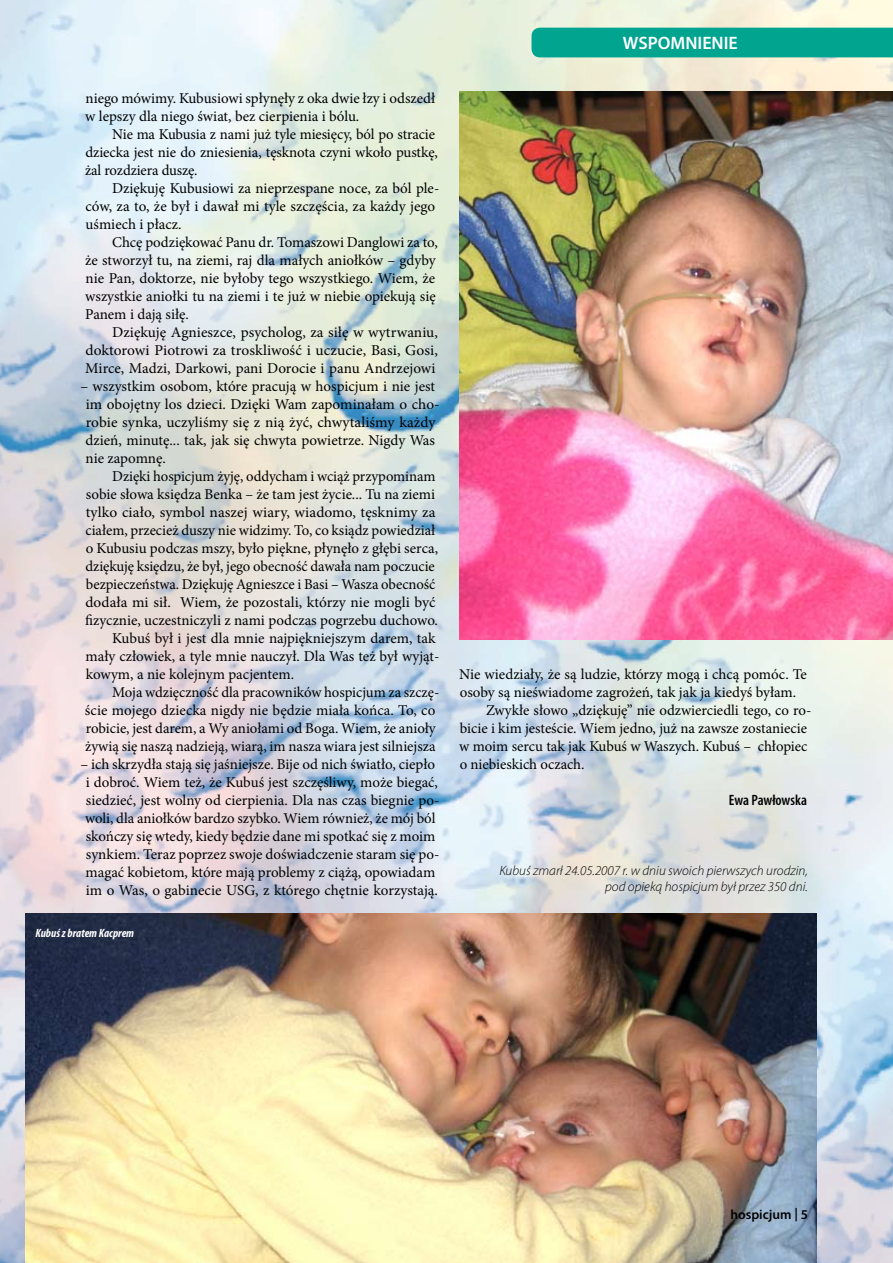
<style>
.page{position:relative;width:893px;height:1263px;background:#fff}
.page>*{position:absolute;margin:0;border:0;box-sizing:border-box;transform-origin:0 0}
.t1{font:600 18px "Myriad Pro";color:#fff}
.t2{font:15px/18px "Minion Pro";color:#000}
.t3{font:600 condensed 15px "Myriad Pro";letter-spacing:-.005em;color:#000}
.t4{font:italic 300 13.5px/16.5px "Myriad Pro";color:#000;text-align:right}
.t5{font:600 13.5px "Myriad Pro";color:#000}
.t6{font:italic 700 condensed 12px "Myriad Pro";color:#fff}
</style>
<div class="page">
<img style="left:0;top:0;width:893px;height:1263px">
<img style="left:459px;top:92px;width:434px;height:547px">
<img style="left:26px;top:914px;width:790px;height:349px">
<div style="left:531px;top:28px;width:362px;height:29px;background:#00a48f"></div>
<svg style="left:801px;top:1210px;width:6px;height:9px"></svg>
<p class="t2" style="left:85px;top:89px;width:351px">niego mówimy. Kubusiowi spłynęły z oka dwie łzy i odszedł w lepszy dla niego świat, bez cierpienia i bólu.</p>
<p class="t2" style="left:85px;top:125px;width:354px;text-indent:27px">Nie ma Kubusia z nami już tyle miesięcy, ból po stracie dziecka jest nie do zniesienia, tęsknota czyni wkoło pustkę, żal rozdziera duszę.</p>
<p class="t2" style="left:85px;top:179px;width:355px;text-indent:27px">Dziękuję Kubusiowi za nieprzespane noce, za ból ple&shy;ców, za to, że był i dawał mi tyle szczęścia, za każdy jego uśmiech i płacz.</p>
<p class="t2" style="left:85px;top:233px;width:354px;text-indent:27px">Chcę podziękować Panu dr. Tomaszowi Danglowi za to, że stworzył tu, na ziemi, raj dla małych aniołków – gdyby nie Pan, doktorze, nie byłoby tego wszystkiego. Wiem, że wszystkie aniołki tu na ziemi i te już w niebie opiekują się Panem i dają siłę.</p>
<p class="t2" style="left:85px;top:323px;width:354px;text-align:justify;text-indent:27px">Dziękuję Agnieszce, psycholog, za siłę w wytrwaniu, doktorowi Piotrowi za troskliwość i uczucie, Basi, Gosi, Mirce, Madzi, Darkowi, pani Dorocie i panu Andrzejowi</p>
<p class="t2" style="left:85px;top:377px;width:355px;text-indent:-5px">– wszystkim osobom, które pracują w hospicjum i nie jest im obojętny los dzieci. Dzięki Wam zapominałam o cho&shy;robie synka, uczyliśmy się z nią żyć, chwytaliśmy każdy dzień, minutę... tak, jak się chwyta powietrze. Nigdy Was nie zapomnę.</p>
<p class="t2" style="left:112px;top:467px;width:325px">Dzięki hospicjum żyję, oddycham i wciąż przypominam</p>
<p class="t2" style="left:86px;top:485px;width:351px">sobie słowa księdza Benka – że tam jest życie... Tu na ziemi</p>
<p class="t2" style="left:86px;top:503px;width:351px">tylko ciało, symbol naszej wiary, wiadomo, tęsknimy za</p>
<p class="t2" style="left:85px;top:521px;width:351px">ciałem, przecież duszy nie widzimy. To, co ksiądz powiedział</p>
<p class="t2" style="left:86px;top:539px;width:354px">o Kubusiu podczas mszy, było piękne, płynęło z głębi serca,</p>
<p class="t2" style="left:85px;top:557px;width:351px">dziękuję księdzu, że był, jego obecność dawała nam poczucie</p>
<p class="t2" style="left:86px;top:575px;width:351px">bezpieczeństwa. Dziękuję Agnieszce i Basi – Wasza obecność</p>
<p class="t2" style="left:85px;top:593px;width:352px">dodała mi sił. Wiem, że pozostali, którzy nie mogli być</p>
<p class="t2" style="left:85px;top:611px;width:354px">fizycznie, uczestniczyli z nami podczas pogrzebu duchowo.</p>
<p class="t2" style="left:112px;top:629px;width:325px">Kubuś był i jest dla mnie najpiękniejszym darem, tak</p>
<p class="t2" style="left:86px;top:647px;width:355px">mały człowiek, a tyle mnie nauczył. Dla Was też był wyjąt-</p>
<p class="t2" style="left:86px;top:665px;width:210px">kowym, a nie kolejnym pacjentem.</p>
<p class="t2" style="left:112px;top:683px;width:329px">Moja wdzięczność dla pracowników hospicjum za szczę-</p>
<p class="t2" style="left:85px;top:701px;width:352px">ście mojego dziecka nigdy nie będzie miała końca. To, co</p>
<p class="t2" style="left:86px;top:719px;width:352px">robicie, jest darem, a Wy aniołami od Boga. Wiem, że anioły</p>
<p class="t2" style="left:85px;top:737px;width:352px">żywią się naszą nadzieją, wiarą, im nasza wiara jest silniejsza</p>
<p class="t2" style="left:80px;top:755px;width:361px;text-align:center">– ich skrzydła stają się jaśniejsze. Bije od nich światło, ciepło i dobroć. Wiem też, że Kubuś jest szczęśliwy, może biegać, siedzieć, jest wolny od cierpienia. Dla nas czas biegnie po&shy;woli, dla aniołków bardzo szybko. Wiem również, że mój ból skończy się wtedy, kiedy będzie dane mi spotkać się z moim synkiem. Teraz poprzez swoje doświadczenie staram się po&shy;magać kobietom, które mają problemy z ciążą, opowiadam im o Was, o gabinecie USG, z którego chętnie korzystają.</p>
<p class="t6" style="left:35px;top:926px;width:100px">Kubuś z bratem Kacprem</p>
<p class="t1" style="left:623px;top:32px;width:116px">WSPOMNIENIE</p>
<p class="t2" style="left:459px;top:665px;width:349px">Nie wiedziały, że są ludzie, którzy mogą i chcą pomóc. Te</p>
<p class="t2" style="left:460px;top:683px;width:338px">osoby są nieświadome zagrożeń, tak jak ja kiedyś byłam.</p>
<p class="t2" style="left:486px;top:701px;width:327px">Zwykłe słowo „dziękuję” nie odzwierciedli tego, co ro-</p>
<p class="t2" style="left:460px;top:719px;width:349px">bicie i kim jesteście. Wiem jedno, już na zawsze zostaniecie</p>
<p class="t2" style="left:459px;top:737px;width:350px">w moim sercu tak jak Kubuś w Waszych. Kubuś – chłopiec</p>
<p class="t2" style="left:460px;top:755px;width:126px">o niebieskich oczach.</p>
<p class="t3" style="left:729px;top:791px;width:80px">Ewa Pawłowska</p>
<p class="t4" style="left:499px;top:862px;width:310px">Kubuś zmarł 24.05.2007 r. w dniu swoich pierwszych urodzin, pod opieką hospicjum był przez 350 dni.</p>
<p class="t5" style="left:730px;top:1206px;width:69px">hospicjum |</p>
</div>
